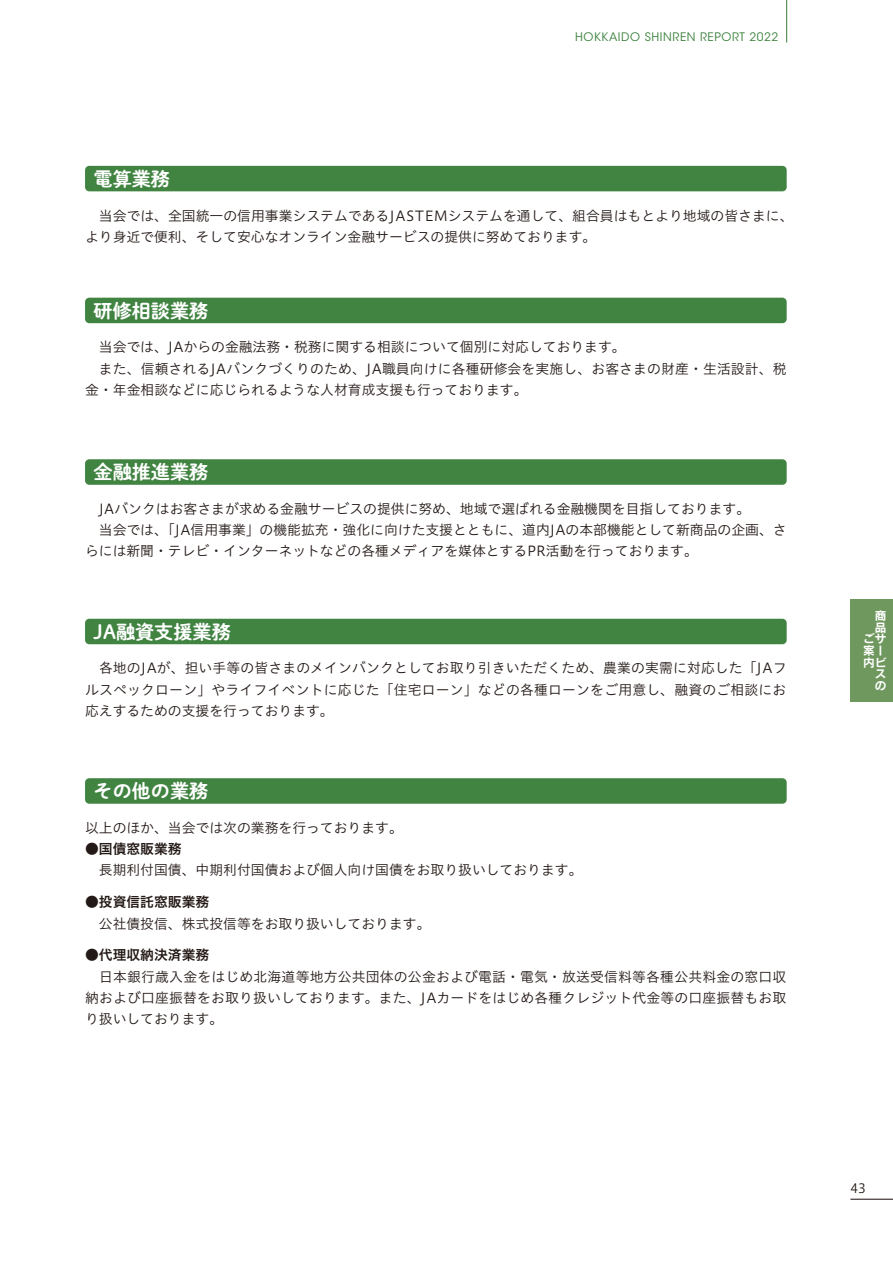
<style>
.page{position:relative;width:893px;height:1263px;background:#fff}
.page>*{position:absolute;margin:0;border:0;box-sizing:border-box;transform-origin:0 0}
.t1{font:19.2px "P Shuei NM Go Std B";color:#fff}
.t2{font:13.8px/21.3px "Hiragino UD Sans Std N W3";color:#231916}
.t3{font:13.8px "Hiragino UD Sans Std N W6";color:#231916}
.t4{font:12.75px "Hiragino UD Sans Std N W3";color:#231916}
.t5{font:11.7px "ITC Avant Garde Std";letter-spacing:.05em;color:#418442}
.t6{font:11.7px "Rodin Pro B";color:#fff}
.s1{font-family:"Hiragino UD Sans Std N W3"}
</style>
<div class="page">
<hr style="left:786px;top:0;width:1px;height:43px;background:#418442">
<div style="left:85px;top:166px;width:702px;height:25px;background:#418442;border-radius:4px"></div>
<div style="left:85px;top:298px;width:702px;height:25px;background:#418442;border-radius:4px"></div>
<div style="left:85px;top:459px;width:702px;height:26px;background:#418442;border-radius:4px"></div>
<div style="left:85px;top:619px;width:702px;height:25px;background:#418442;border-radius:4px"></div>
<div style="left:85px;top:778px;width:702px;height:26px;background:#418442;border-radius:4px"></div>
<hr style="left:850px;top:1199px;width:43px;height:1px;background:#231916">
<div style="left:850px;top:600px;width:43px;height:102px;background:#6f985e"></div>
<h1 class="t1" style="left:94px;top:164px;width:78px">電算業務</h1>
<p class="t5" style="left:575px;top:29px;width:205px">HOKKAIDO SHINREN REPORT 2022</p>
<p class="t2" style="left:85px;top:204px;width:710px">　当会では、全国統一の信用事業システムであるJASTEMシステムを通して、組合員はもとより地域の皆さまに、より身近で便利、そして安心なオンライン金融サービスの提供に努めております。</p>
<h1 class="t1" style="left:94px;top:296px;width:116px">研修相談業務</h1>
<p class="t2" style="left:85px;top:336px;width:703px">　当会では、JAからの金融法務・税務に関する相談について個別に対応しております。<br>　また、信頼されるJAバンクづくりのため、JA職員向けに各種研修会を実施し、お客さまの財産・生活設計、税金・年金相談などに応じられるような人材育成支援も行っております。</p>
<h1 class="t1" style="left:94px;top:458px;width:116px">金融推進業務</h1>
<p class="t2" style="left:85px;top:497px;width:703px">　JAバンクはお客さまが求める金融サービスの提供に努め、地域で選ばれる金融機関を目指しております。<br>　当会では、「JA信用事業」の機能拡充・強化に向けた支援とともに、道内JAの本部機能として新商品の企画、さらには新聞・テレビ・インターネットなどの各種メディアを媒体とするPR活動を行っております。</p>
<h1 class="t1" style="left:94px;top:617px;width:139px">JA融資支援業務</h1>
<p class="t2" style="left:85px;top:657px;width:703px;text-align:justify">　各地のJAが、担い手等の皆さまのメインバンクとしてお取り引きいただくため、農業の実需に対応した「JAフルスペックローン」やライフイベントに応じた「住宅ローン」などの各種ローンをご用意し、融資のご相談にお応えするための支援を行っております。</p>
<h1 class="t1" style="left:94px;top:777px;width:116px">その他の業務</h1>
<p class="t2" style="left:85px;top:816px;width:319px">以上のほか、当会では次の業務を行っております。</p>
<p class="t3" style="left:85px;top:838px;width:98px">●国債窓販業務</p>
<p class="t2" style="left:85px;top:859px;width:499px">　長期利付国債、中期利付国債および個人向け国債をお取り扱いしております。</p>
<p class="t3" style="left:85px;top:891px;width:126px">●投資信託窓販業務</p>
<p class="t2" style="left:85px;top:912px;width:347px">　公社債投信、株式投信等をお取り扱いしております。</p>
<p class="t3" style="left:85px;top:945px;width:126px"><span class="s1">●</span>代理収納決済業務</p>
<p class="t2" style="left:85px;top:965px;width:703px;text-align:justify">　日本銀行歳入金をはじめ北海道等地方公共団体の公金および電話・電気・放送受信料等各種公共料金の窓口収納および口座振替をお取り扱いしております。また、JAカードをはじめ各種クレジット代金等の口座振替もお取り扱いしております。</p>
<p class="t6" style="left:875px;top:608px;width:12px">商</p>
<p class="t6" style="left:875px;top:619px;width:12px">品</p>
<p class="t6" style="left:863px;top:631px;width:24px">ごサ</p>
<p class="t6" style="left:863px;top:643px;width:20px">案ー</p>
<p class="t6" style="left:863px;top:654px;width:25px">内ビ</p>
<p class="t6" style="left:875px;top:666px;width:12px">ス</p>
<p class="t6" style="left:875px;top:678px;width:13px">の</p>
<p class="t4" style="left:850px;top:1179px;width:17px">43</p>
</div>
